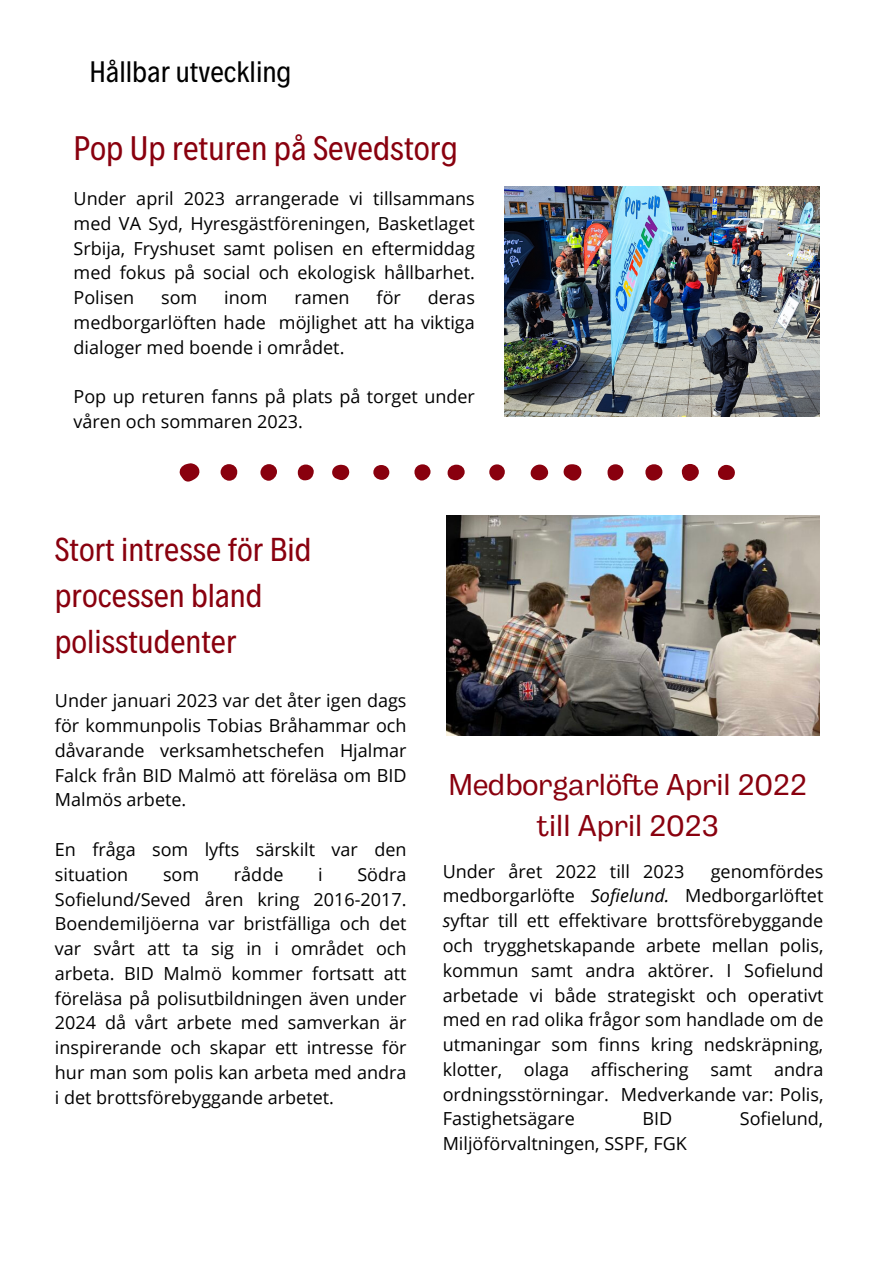
<style>
.page{position:relative;width:894px;height:1264px;background:#fff}
.page>*{position:absolute;margin:0;border:0;box-sizing:border-box;transform-origin:0 0}
.t1{font:34.5px "Decalotype";color:#89000e}
.t2{font:33.6px/46.2px "Decalotype";color:#89000e}
.t3{font:30px/41.7px "Body Grotesque";color:#89000e;text-align:center}
.t4{font:30px "Decalotype";color:#000}
.t5{font:18px/24.8px "Open Sans";color:#000;text-align:justify}
.s1{font-style:italic}
</style>
<div class="page">
<img style="left:504px;top:186px;width:315px;height:230px">
<img style="left:446px;top:516px;width:373px;height:219px">
<svg style="left:179px;top:463px;width:21px;height:18px"></svg>
<svg style="left:563px;top:464px;width:19px;height:16px"></svg>
<div style="left:681px;top:464px;width:17px;height:17px;background:#89000e;border-radius:50%"></div>
<div style="left:645px;top:464px;width:17px;height:16px;background:#89000e;border-radius:8px"></div>
<div style="left:220px;top:464px;width:17px;height:17px;background:#89000e;border-radius:50%"></div>
<svg style="left:530px;top:464px;width:18px;height:17px"></svg>
<div style="left:260px;top:464px;width:17px;height:17px;background:#89000e;border-radius:50%"></div>
<div style="left:447px;top:464px;width:17px;height:16px;background:#89000e;border-radius:50%"></div>
<svg style="left:332px;top:465px;width:18px;height:15px"></svg>
<div style="left:607px;top:464px;width:16px;height:16px;background:#89000e;border-radius:8px"></div>
<svg style="left:717px;top:465px;width:18px;height:15px"></svg>
<div style="left:414px;top:464px;width:16px;height:16px;background:#89000e;border-radius:50%"></div>
<svg style="left:298px;top:464px;width:16px;height:16px"></svg>
<svg style="left:489px;top:464px;width:15px;height:16px"></svg>
<div style="left:373px;top:465px;width:16px;height:15px;background:#89000e;border-radius:50%"></div>
<p class="t4" style="left:89px;top:52px;width:204px">Hållbar utveckling</p>
<p class="t1" style="left:74px;top:125px;width:385px">Pop Up returen på Sevedstorg</p>
<p class="t5" style="left:74px;top:186px;width:402px">Under april 2023 arrangerade vi tillsammans med VA Syd, Hyresgästföreningen, Basketlaget Srbija, Fryshuset samt polisen en eftermiddag med fokus på social och ekologisk hållbarhet.<br>Polisen</p>
<p class="t5" style="left:161px;top:285px;width:38px">som</p>
<p class="t5" style="left:224px;top:285px;width:45px">inom</p>
<p class="t5" style="left:294px;top:285px;width:57px">ramen</p>
<p class="t5" style="left:376px;top:285px;width:26px">för</p>
<p class="t5" style="left:74px;top:285px;width:402px;text-indent:354px">deras medborgarlöften hade möjlighet att ha viktiga dialoger med boende i området.</p>
<p class="t5" style="left:74px;top:384px;width:402px">Pop up returen fanns på plats på torget under våren och sommaren 2023.</p>
<p class="t2" style="left:55px;top:524px;width:258px">Stort intresse för Bid processen bland polisstudenter</p>
<h1 class="t5" style="left:55px;top:688px;width:353px">Under januari 2023 var det åter igen dags för kommunpolis Tobias Bråhammar och dåvarande verksamhetschefen Hjalmar Falck från BID Malmö att föreläsa om BID Malmös arbete.</h1>
<p class="t5" style="left:55px;top:836px;width:353px">En fråga som lyfts särskilt var den situation</p>
<p class="t5" style="left:163px;top:861px;width:38px">som</p>
<p class="t5" style="left:234px;top:861px;width:51px">rådde</p>
<p class="t5" style="left:318px;top:861px;width:6px">i</p>
<p class="t5" style="left:55px;top:861px;width:353px;text-indent:302px">Södra Sofielund/Seved åren kring 2016-2017.<br>Boendemiljöerna var bristfälliga och det var svårt att ta sig in i området och arbeta. BID Malmö kommer fortsatt att föreläsa på polisutbildningen även under 2024 då vårt arbete med samverkan är inspirerande och skapar ett intresse för hur man som polis kan arbeta med andra i det brottsförebyggande arbetet.</p>
<p class="t3" style="left:448px;top:765px;width:360px">Medborgarlöfte April 2022 till April 2023</p>
<h2 class="t5" style="left:442px;top:858px;width:243px">Under året 2022 till 2023</h2>
<h2 class="t5" style="left:442px;top:858px;width:382px;text-indent:268px">genomfördes medborgarlöfte <span class="s1">Sofielund.</span> Medborgarlöftet <span class="s1">s</span>yftar till ett effektivare brottsförebyggande och trygghetskapande arbete mellan polis, kommun samt andra aktörer. I Sofielund arbetade vi både strategiskt och operativt med en rad olika frågor som handlade om de utmaningar som finns kring nedskräpning, klotter, olaga affischering samt andra ordningsstörningar. Medverkande var: Polis, Fastighetsägare</h2>
<h2 class="t5" style="left:642px;top:1105px;width:31px">BID</h2>
<h2 class="t5" style="left:739px;top:1105px;width:85px">Sofielund,</h2>
<h2 class="t5" style="left:442px;top:1130px;width:245px">Miljöförvaltningen, SSPF, FGK</h2>
</div>
